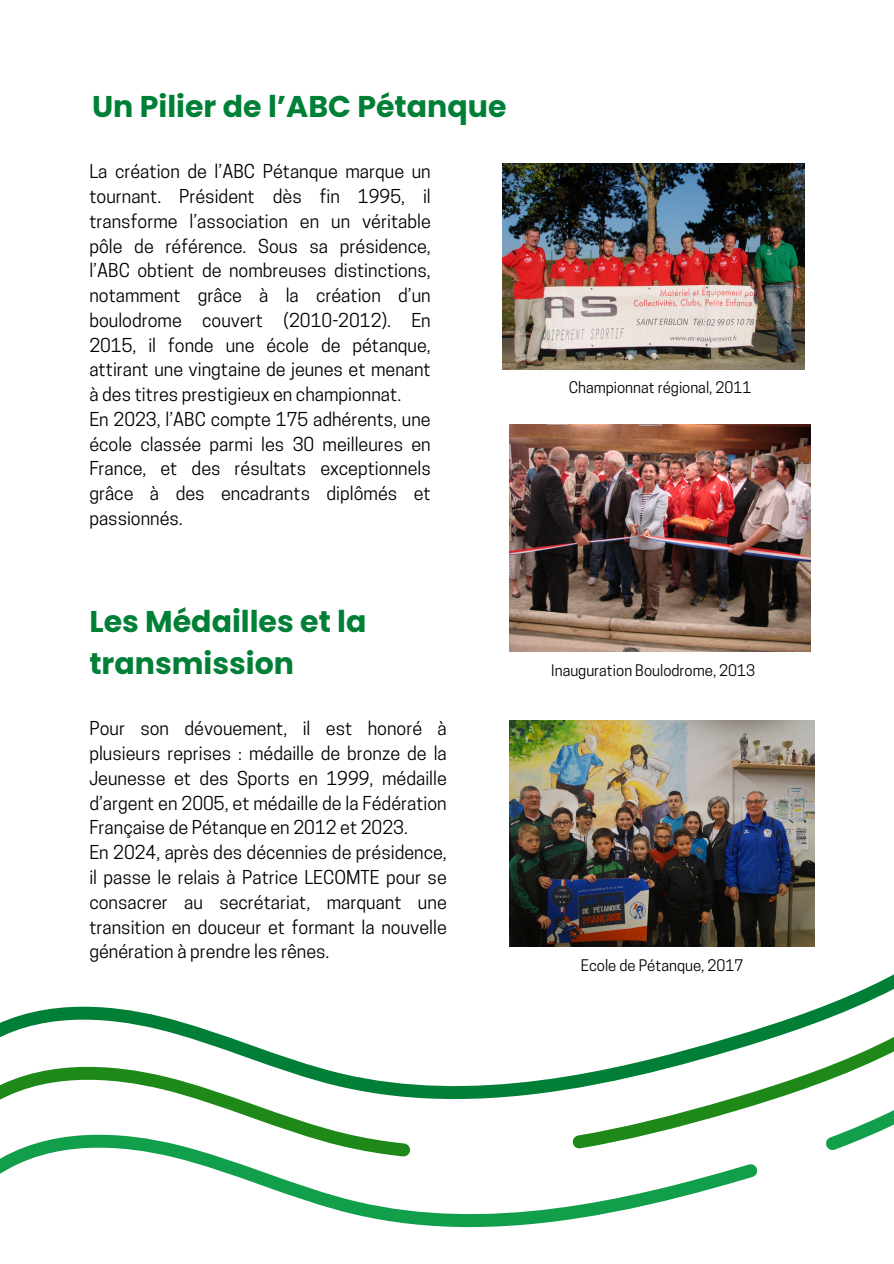
<style>
.page{position:relative;width:894px;height:1264px;background:#fff}
.page>*{position:absolute;margin:0;border:0;box-sizing:border-box;transform-origin:0 0}
.t1{font:700 30px/41.7px "Poppins";color:#008037}
.t2{font:18px/24.8px "Cooper Hewitt";color:#000}
.t3{font:15px "Cooper Hewitt";color:#000}
</style>
<div class="page">
<img style="left:502px;top:163px;width:301px;height:206px">
<img style="left:509px;top:425px;width:301px;height:226px">
<img style="left:509px;top:720px;width:305px;height:147px">
<svg style="left:0;top:867px;width:815px;height:233px"></svg>
<svg style="left:572px;top:927px;width:321px;height:197px"></svg>
<svg style="left:0;top:1057px;width:410px;height:67px"></svg>
<svg style="left:824px;top:995px;width:69px;height:154px"></svg>
<svg style="left:0;top:1124px;width:757px;height:104px"></svg>
<h1 class="t1" style="left:92px;top:85px;width:416px">Un Pilier de l’ABC Pétanque</h1>
<h2 class="t2" style="left:89px;top:161px;width:343px">La création de l’ABC Pétanque marque un tournant. Président dès fin 1995, il transforme l’association en un véritable pôle de référence. Sous sa présidence, l’ABC obtient de nombreuses distinctions, notamment grâce à la création d’un boulodrome couvert (2010-2012). En 2015, il fonde une école de pétanque, attirant une vingtaine de jeunes et menant à des titres prestigieux en championnat.<br>En 2023, l’ABC compte 175 adhérents, une école classée parmi les 30 meilleures en France, et des résultats exceptionnels grâce à des encadrants diplômés et passionnés.</h2>
<p class="t1" style="left:89px;top:601px;width:278px">Les Médailles et la transmission</p>
<p class="t2" style="left:89px;top:718px;width:359px">Pour son dévouement, il est honoré à plusieurs reprises : médaille de bronze de la Jeunesse et des Sports en 1999, médaille d’argent en 2005, et médaille de la Fédération Française de Pétanque en 2012 et 2023.<br>En 2024, après des décennies de présidence, il passe le relais à Patrice LECOMTE pour se consacrer au secrétariat, marquant une transition en douceur et formant la nouvelle génération à prendre les rênes.</p>
<h1 class="t3" style="left:568px;top:381px;width:184px">Championnat régional, 2011</h1>
<p class="t3" style="left:551px;top:664px;width:205px">Inauguration Boulodrome, 2013</p>
<p class="t3" style="left:580px;top:959px;width:164px">Ecole de Pétanque, 2017</p>
</div>
